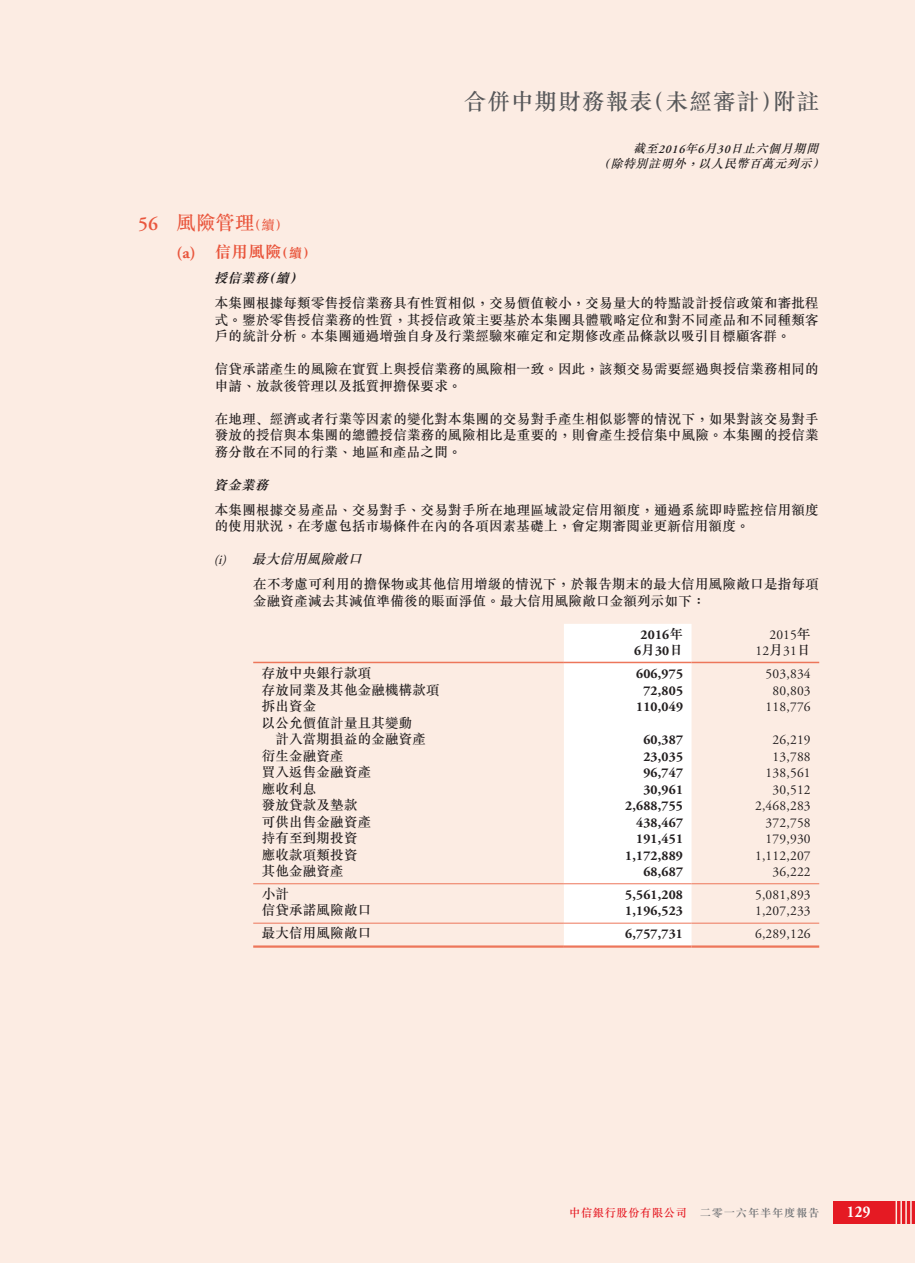
<style>
.page{position:relative;width:915px;height:1263px;background:#fff}
.page>*{position:absolute;margin:0;border:0;box-sizing:border-box;transform-origin:0 0}
.t1{font:500 22.5px "M Sung HK";letter-spacing:.05em;color:#57585a}
.t2{font:500 19.5px "M Sung HK";color:#e9563d}
.t3{font:700 16.5px "M Sung HK";color:#e9563d}
.t4{font:700 16.5px "Adobe Garamond Pro";color:#fff;scale:.9 1}
.t5{font:500 13.5px/16.5px "M Sung HK";letter-spacing:.015em;color:#231f20}
.t6{font:13.5px "Adobe Garamond Pro";letter-spacing:.015em;color:#231f20}
.t7{font:700 13.5px "Adobe Garamond Pro";letter-spacing:.015em;color:#231f20}
.t8{font:italic 700 13.5px "M Sung HK";color:#231f20}
.t9{font:italic 500 12px/15px "M Sung HK";color:#231f20}
.t10{font:500 11.25px "M Sung HK";letter-spacing:.05em;color:#e51a23}
.s1{font-family:"Adobe Garamond Pro";font-weight:600}
.s2{font-size:13.5px}
.s3{font-family:"Adobe Garamond Pro"}
.s4{font-family:"Adobe Garamond Pro";font-weight:400;font-style:italic}
.s5{font-style:italic}
.s6{font-family:"M Sung HK"}
.s7{font-family:"M Sung HK";font-weight:500}
.s8{font-weight:700;color:#76787b}
</style>
<div class="page">
<div style="left:0;top:0;width:914px;height:1263px;background:#fcece3"></div>
<div style="left:833px;top:1201px;width:81px;height:23px;background:#e51a23"></div>
<hr style="left:905px;top:1191px;width:1px;height:42px;background:#fcece3">
<hr style="left:895px;top:1191px;width:1px;height:42px;background:#fcece3">
<hr style="left:900px;top:1191px;width:1px;height:42px;background:#fcece3">
<hr style="left:909px;top:1191px;width:2px;height:42px;background:#fcece3">
<div style="left:563px;top:624px;width:128px;height:321px;background:#fff"></div>
<hr style="left:253px;top:662px;width:310px;height:1px;background:#ed765a">
<hr style="left:563px;top:662px;width:128px;height:1px;background:#ed765a">
<hr style="left:691px;top:662px;width:128px;height:1px;background:#ed765a">
<hr style="left:253px;top:883px;width:310px;height:1px;background:#ed765a">
<hr style="left:563px;top:883px;width:128px;height:1px;background:#ed765a">
<hr style="left:691px;top:883px;width:128px;height:1px;background:#ed765a">
<hr style="left:253px;top:923px;width:310px;height:1px;background:#ed765a">
<hr style="left:563px;top:923px;width:128px;height:1px;background:#ed765a">
<hr style="left:691px;top:923px;width:128px;height:1px;background:#ed765a">
<hr style="left:253px;top:945px;width:310px;height:3px;background:#ed765a">
<hr style="left:563px;top:945px;width:128px;height:3px;background:#ed765a">
<hr style="left:691px;top:945px;width:128px;height:3px;background:#ed765a">
<h1 class="t1" style="left:463px;top:86px;width:357px">合併中期財務報表（未經審計）附註</h1>
<p class="t9" style="left:597px;top:140px;width:232px;text-indent:35px">截至<span class="s1">2016</span>年<span class="s1">6</span>月<span class="s1">30</span>日止六個月期間（除特別註明外，以人民幣百萬元列示）</p>
<h2 class="t2" style="left:138px;top:209px;width:151px"><span class="s1">56</span> 風險管理<span class="s2">（續）</span></h2>
<p class="t3" style="left:176px;top:240px;width:141px"><span class="s3">(a)</span> 信用風險<span class="s2">（續）</span></p>
<p class="t8" style="left:214px;top:269px;width:94px">授信業務（續）</p>
<p class="t5" style="left:215px;top:294px;width:605px;text-align:justify">本集團根據每類零售授信業務具有性質相似，交易價值較小，交易量大的特點設計授信政策和審批程式。鑒於零售授信業務的性質，其授信政策主要基於本集團具體戰略定位和對不同產品和不同種類客戶的統計分析。本集團通過增強自身及行業經驗來確定和定期修改產品條款以吸引目標顧客群。</p>
<p class="t5" style="left:215px;top:360px;width:605px">信貸承諾產生的風險在實質上與授信業務的風險相一致。因此，該類交易需要經過與授信業務相同的申請、放款後管理以及抵質押擔保要求。</p>
<p class="t5" style="left:215px;top:410px;width:605px;text-align:justify">在地理﹑經濟或者行業等因素的變化對本集團的交易對手產生相似影響的情況下，如果對該交易對手發放的授信與本集團的總體授信業務的風險相比是重要的，則會產生授信集中風險。本集團的授信業務分散在不同的行業、地區和產品之間。</p>
<p class="t8" style="left:214px;top:475px;width:60px">資金業務</p>
<p class="t5" style="left:215px;top:501px;width:605px">本集團根據交易產品、交易對手、交易對手所在地理區域設定信用額度，通過系統即時監控信用額度的使用狀況，在考慮包括市場條件在內的各項因素基礎上，會定期審閱並更新信用額度。</p>
<p class="t5" style="left:253px;top:546px;width:567px;line-height:25px;text-indent:-39px"><span class="s4">(i)</span> <span class="s5">最大信用風險敞口<br></span>在不考慮可利用的擔保物或其他信用增級的情況下，於報告期末的最大信用風險敞口是指每項</p>
<p class="t5" style="left:253px;top:592px;width:453px">金融資產減去其減值準備後的賬面淨值。最大信用風險敞口金額列示如下：</p>
<p class="t7" style="left:640px;top:626px;width:44px">2016<span class="s6">年</span></p>
<p class="t6" style="left:769px;top:626px;width:43px">2015<span class="s7">年</span></p>
<p class="t7" style="left:634px;top:643px;width:50px">6<span class="s6">月</span>30<span class="s6">日</span></p>
<p class="t6" style="left:755px;top:643px;width:57px">12<span class="s7">月</span>31<span class="s7">日</span></p>
<p class="t5" style="left:261px;top:664px;width:111px">存放中央銀行款項</p>
<p class="t7" style="left:636px;top:666px;width:48px">606,975</p>
<p class="t6" style="left:765px;top:666px;width:47px">503,834</p>
<p class="t5" style="left:261px;top:681px;width:179px">存放同業及其他金融機構款項</p>
<p class="t7" style="left:643px;top:682px;width:41px">72,805</p>
<p class="t6" style="left:772px;top:682px;width:40px">80,803</p>
<p class="t5" style="left:261px;top:697px;width:56px">拆出資金</p>
<p class="t7" style="left:636px;top:699px;width:48px">110,049</p>
<p class="t6" style="left:765px;top:699px;width:47px">118,776</p>
<p class="t5" style="left:275px;top:714px;width:152px;text-indent:-14px">以公允價值計量且其變動計入當期損益的金融資產</p>
<p class="t7" style="left:643px;top:732px;width:41px">60,387</p>
<p class="t6" style="left:772px;top:732px;width:40px">26,219</p>
<p class="t5" style="left:261px;top:747px;width:84px">衍生金融資產</p>
<p class="t7" style="left:643px;top:748px;width:41px">23,035</p>
<p class="t6" style="left:772px;top:748px;width:40px">13,788</p>
<p class="t5" style="left:261px;top:763px;width:111px">買入返售金融資產</p>
<p class="t7" style="left:643px;top:765px;width:41px">96,747</p>
<p class="t6" style="left:765px;top:765px;width:47px">138,561</p>
<p class="t5" style="left:261px;top:780px;width:56px">應收利息</p>
<p class="t7" style="left:643px;top:781px;width:41px">30,961</p>
<p class="t6" style="left:772px;top:781px;width:40px">30,512</p>
<p class="t5" style="left:261px;top:796px;width:97px">發放貸款及墊款</p>
<p class="t7" style="left:625px;top:798px;width:59px">2,688,755</p>
<p class="t6" style="left:754px;top:798px;width:57px">2,468,283</p>
<p class="t5" style="left:261px;top:813px;width:111px">可供出售金融資產</p>
<p class="t7" style="left:636px;top:814px;width:48px">438,467</p>
<p class="t6" style="left:765px;top:814px;width:47px">372,758</p>
<p class="t5" style="left:261px;top:829px;width:97px">持有至到期投資</p>
<p class="t7" style="left:636px;top:831px;width:48px">191,451</p>
<p class="t6" style="left:765px;top:831px;width:47px">179,930</p>
<p class="t5" style="left:261px;top:846px;width:97px">應收款項類投資</p>
<p class="t7" style="left:625px;top:847px;width:59px">1,172,889</p>
<p class="t6" style="left:754px;top:847px;width:57px">1,112,207</p>
<p class="t5" style="left:261px;top:862px;width:84px">其他金融資產</p>
<p class="t7" style="left:643px;top:864px;width:41px">68,687</p>
<p class="t6" style="left:772px;top:864px;width:40px">36,222</p>
<p class="t5" style="left:261px;top:885px;width:29px">小計</p>
<p class="t7" style="left:625px;top:887px;width:59px">5,561,208</p>
<p class="t6" style="left:754px;top:886px;width:57px">5,081,893</p>
<p class="t5" style="left:261px;top:902px;width:111px">信貸承諾風險敞口</p>
<p class="t7" style="left:625px;top:903px;width:59px">1,196,523</p>
<p class="t6" style="left:754px;top:903px;width:57px">1,207,233</p>
<p class="t5" style="left:261px;top:925px;width:111px">最大信用風險敞口</p>
<p class="t7" style="left:625px;top:926px;width:59px">6,757,731</p>
<p class="t6" style="left:754px;top:926px;width:57px">6,289,126</p>
<p class="t10" style="left:569px;top:1205px;width:251px">中信銀行股份有限公司 <span class="s8">二零一六年半年度報告</span></p>
<p class="t4" style="left:846px;top:1202px;width:28px">129</p>
</div>
